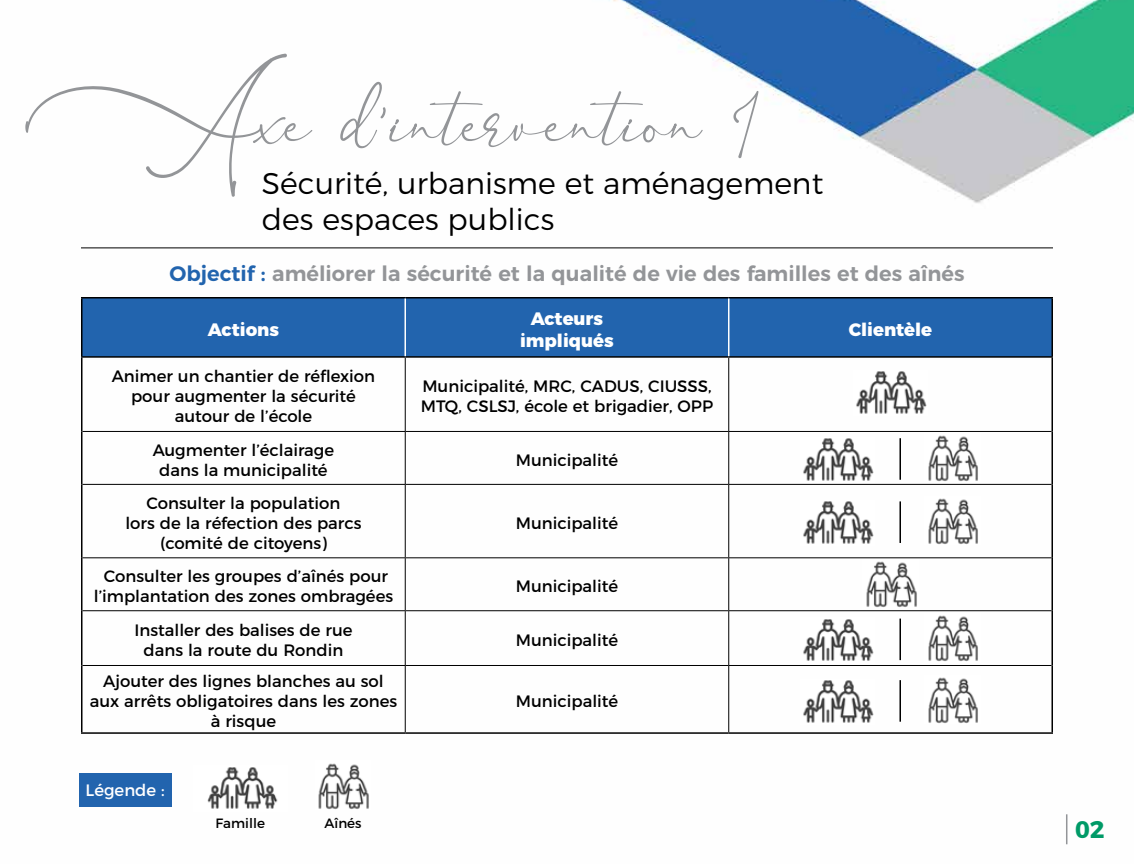
<style>
.page{position:relative;width:1134px;height:864px;background:#fff}
.page>*{position:absolute;margin:0;border:0;box-sizing:border-box;transform-origin:0 0}
.t1{font:90px "Asmelina Harley";color:#939598}
.t2{font:300 30px "Montserrat";color:#000}
.t3{font:700 24px "Montserrat";color:#009a67}
.t4{font:600 21px "Montserrat";color:#939598}
.t5{font:800 18px/21.6px "Montserrat";color:#fff;text-align:center}
.t6{font:16.5px/19.8px "Montserrat";color:#000;text-align:center}
.t7{font:16.5px "Montserrat";color:#fff}
.t8{font:13.5px "Montserrat";color:#000}
.s1{color:#2264ae}
</style>
<div class="page">
<img style="left:81px;top:0;width:1053px;height:845px">
<hr style="left:1066px;top:814px;width:1px;height:30px;background:#939598">
<hr style="left:81px;top:248px;width:972px;height:1px;background:#000">
<div style="left:82px;top:298px;width:970px;height:58px;background:#2264ae"></div>
<hr style="left:81px;top:297px;width:324px;height:1px;background:#000">
<hr style="left:81px;top:298px;width:1px;height:58px;background:#000">
<hr style="left:405px;top:297px;width:324px;height:1px;background:#000">
<hr style="left:729px;top:297px;width:324px;height:1px;background:#000">
<hr style="left:1052px;top:298px;width:1px;height:58px;background:#000">
<hr style="left:81px;top:356px;width:324px;height:2px;background:#000">
<hr style="left:81px;top:358px;width:1px;height:73px;background:#000">
<hr style="left:405px;top:356px;width:324px;height:2px;background:#000">
<hr style="left:729px;top:356px;width:324px;height:2px;background:#000">
<hr style="left:1052px;top:358px;width:1px;height:73px;background:#000">
<hr style="left:81px;top:431px;width:1px;height:53px;background:#000">
<hr style="left:1052px;top:431px;width:1px;height:53px;background:#000">
<hr style="left:81px;top:484px;width:1px;height:74px;background:#000">
<hr style="left:1052px;top:484px;width:1px;height:74px;background:#000">
<hr style="left:81px;top:558px;width:1px;height:53px;background:#000">
<hr style="left:1052px;top:558px;width:1px;height:53px;background:#000">
<hr style="left:81px;top:611px;width:1px;height:54px;background:#000">
<hr style="left:1052px;top:611px;width:1px;height:54px;background:#000">
<hr style="left:81px;top:665px;width:1px;height:67px;background:#000">
<hr style="left:1052px;top:665px;width:1px;height:67px;background:#000">
<hr style="left:81px;top:732px;width:324px;height:2px;background:#000">
<hr style="left:405px;top:732px;width:324px;height:2px;background:#000">
<hr style="left:729px;top:732px;width:324px;height:2px;background:#000">
<hr style="left:405px;top:298px;width:1px;height:58px;background:#fff">
<hr style="left:728px;top:298px;width:1px;height:58px;background:#fff">
<hr style="left:405px;top:358px;width:1px;height:73px;background:#000">
<hr style="left:728px;top:358px;width:1px;height:73px;background:#000">
<hr style="left:82px;top:431px;width:323px;height:1px;background:#000">
<hr style="left:405px;top:431px;width:324px;height:1px;background:#000">
<hr style="left:405px;top:432px;width:1px;height:52px;background:#000">
<hr style="left:729px;top:431px;width:323px;height:1px;background:#000">
<hr style="left:728px;top:432px;width:1px;height:52px;background:#000">
<hr style="left:82px;top:484px;width:323px;height:1px;background:#000">
<hr style="left:405px;top:484px;width:324px;height:1px;background:#000">
<hr style="left:405px;top:485px;width:1px;height:72px;background:#000">
<hr style="left:729px;top:484px;width:323px;height:1px;background:#000">
<hr style="left:728px;top:485px;width:1px;height:72px;background:#000">
<hr style="left:82px;top:557px;width:323px;height:1px;background:#000">
<hr style="left:405px;top:557px;width:324px;height:1px;background:#000">
<hr style="left:405px;top:558px;width:1px;height:52px;background:#000">
<hr style="left:729px;top:557px;width:323px;height:1px;background:#000">
<hr style="left:728px;top:558px;width:1px;height:52px;background:#000">
<hr style="left:405px;top:611px;width:1px;height:54px;background:#000">
<hr style="left:728px;top:611px;width:1px;height:54px;background:#000">
<hr style="left:405px;top:666px;width:1px;height:66px;background:#000">
<hr style="left:728px;top:666px;width:1px;height:66px;background:#000">
<hr style="left:82px;top:610px;width:323px;height:1px;background:#000">
<hr style="left:405px;top:610px;width:324px;height:1px;background:#000">
<hr style="left:729px;top:610px;width:323px;height:1px;background:#000">
<hr style="left:82px;top:665px;width:323px;height:1px;background:#000">
<hr style="left:405px;top:665px;width:324px;height:1px;background:#000">
<hr style="left:729px;top:665px;width:323px;height:1px;background:#000">
<img style="left:853px;top:370px;width:75px;height:46px">
<img style="left:863px;top:559px;width:56px;height:49px">
<div style="left:79px;top:773px;width:93px;height:34px;background:#2264ae"></div>
<img style="left:800px;top:437px;width:75px;height:46px">
<img style="left:925px;top:433px;width:55px;height:49px">
<hr style="left:899px;top:438px;width:2px;height:42px;background:#000">
<img style="left:800px;top:618px;width:75px;height:45px">
<img style="left:925px;top:613px;width:55px;height:49px">
<hr style="left:899px;top:619px;width:2px;height:41px;background:#000">
<img style="left:800px;top:679px;width:75px;height:46px">
<img style="left:925px;top:675px;width:55px;height:49px">
<hr style="left:899px;top:680px;width:2px;height:42px;background:#000">
<img style="left:800px;top:501px;width:75px;height:45px">
<img style="left:925px;top:496px;width:55px;height:49px">
<hr style="left:899px;top:501px;width:2px;height:42px;background:#000">
<img style="left:193px;top:766px;width:94px;height:45px">
<img style="left:315px;top:761px;width:56px;height:49px">
<h1 class="t1" style="left:27px;top:73px;width:727px">Axe d’intervention 1</h1>
<h2 class="t2" style="left:262px;top:196px;width:294px">des espaces publics</h2>
<p class="t4" style="left:169px;top:257px;width:797px"><span class="s1">Objectif :</span> améliorer la sécurité et la qualité de vie des familles et des aînés</p>
<p class="t5" style="left:208px;top:317px;width:73px">Actions</p>
<p class="t5" style="left:520px;top:307px;width:95px">Acteurs impliqués</p>
<p class="t5" style="left:849px;top:317px;width:85px">Clientèle</p>
<p class="t6" style="left:112px;top:365px;width:265px">Animer un chantier de réflexion pour augmenter la sécurité autour de l’école</p>
<p class="t6" style="left:421px;top:375px;width:294px;text-align:left">Municipalité, MRC, CADUS, CIUSSS,<br>MTQ, CSLSJ, école et brigadier, OPP</p>
<p class="t6" style="left:153px;top:439px;width:183px">Augmenter l’éclairage dans la municipalité</p>
<p class="t6" style="left:516px;top:449px;width:104px">Municipalité</p>
<p class="t6" style="left:125px;top:492px;width:238px">Consulter la population<br>lors de la réfection des parcs (comité de citoyens)</p>
<h2 class="t2" style="left:262px;top:160px;width:563px">Sécurité, urbanisme et aménagement</h2>
<p class="t6" style="left:516px;top:512px;width:104px">Municipalité</p>
<p class="t6" style="left:94px;top:565px;width:301px">Consulter les groupes d’aînés pour l’implantation des zones ombragées</p>
<p class="t6" style="left:516px;top:575px;width:104px">Municipalité</p>
<p class="t6" style="left:134px;top:619px;width:220px">Installer des balises de rue dans la route du Rondin</p>
<p class="t6" style="left:516px;top:629px;width:104px">Municipalité</p>
<p class="t6" style="left:90px;top:670px;width:309px">Ajouter des lignes blanches au sol aux arrêts obligatoires dans les zones à risque</p>
<p class="t6" style="left:516px;top:690px;width:104px">Municipalité</p>
<p class="t7" style="left:86px;top:777px;width:81px">Légende :</p>
<p class="t8" style="left:216px;top:813px;width:51px">Famille</p>
<p class="t8" style="left:325px;top:813px;width:39px">Aînés</p>
<h3 class="t3" style="left:1075px;top:809px;width:31px">02</h3>
</div>
